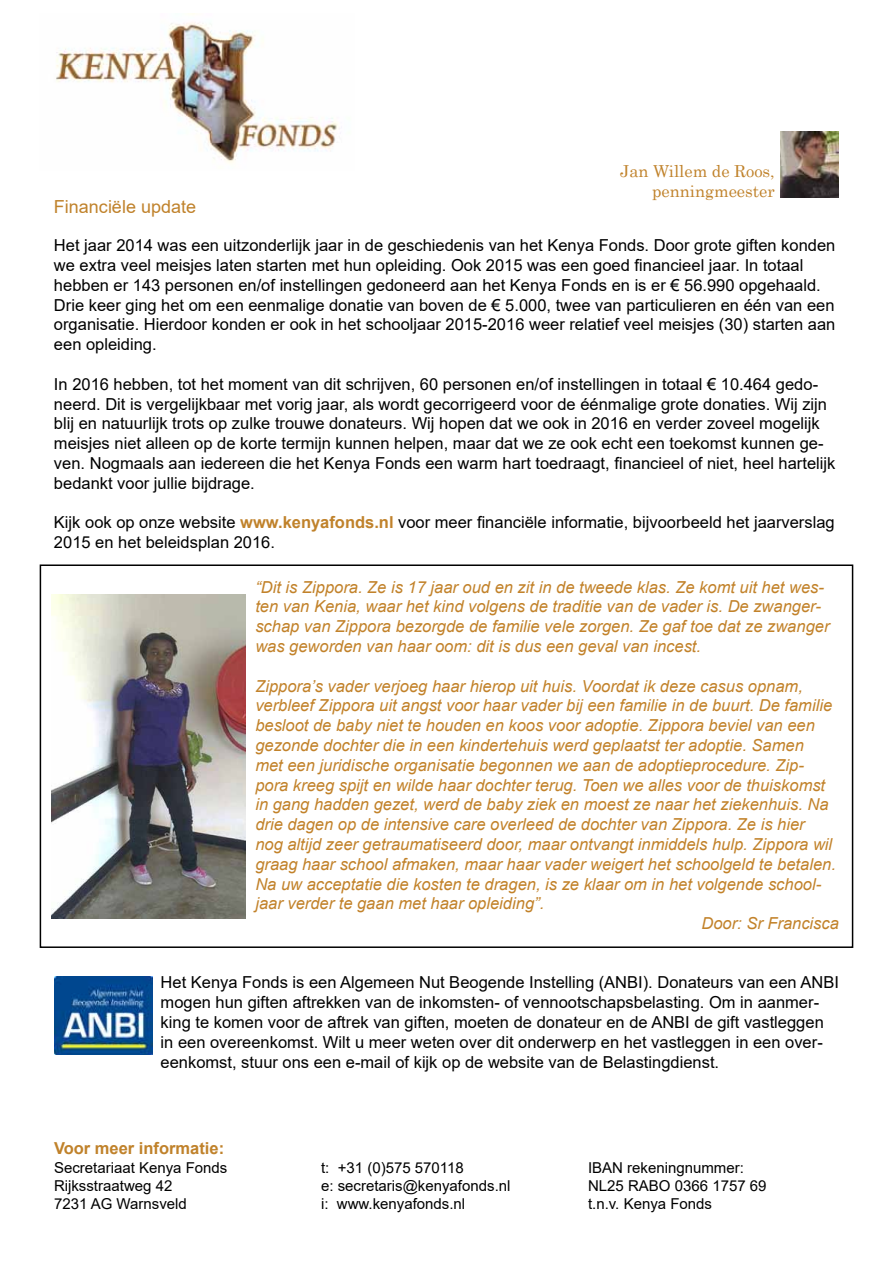
<style>
.page{position:relative;width:893px;height:1263px;background:#fff}
.page>*{position:absolute;margin:0;border:0;box-sizing:border-box;transform-origin:0 0}
.t1{font:18px "Arial";color:#c0822b}
.t2{font:16.5px/19.8px "Arial";color:#000}
.t3{font:italic 16.5px/19.8px "Arial";color:#c2822a}
.t4{font:16.5px/19.8px "Century";color:#c0822b;text-align:right}
.t5{font:700 16.5px "Arial";color:#c0822b}
.t6{font:15px/18px "Arial";color:#000}
.s1{font-weight:700;color:#c0822b}
</style>
<div class="page">
<div style="left:40px;top:564px;width:813px;height:384px;border:2px solid #000"></div>
<img style="left:56px;top:13px;width:282px;height:150px">
<img style="left:780px;top:131px;width:59px;height:67px">
<img style="left:54px;top:976px;width:98px;height:79px">
<img style="left:52px;top:594px;width:193px;height:324px">
<p class="t4" style="left:620px;top:160px;width:156px">Jan Willem de Roos, penningmeester</p>
<p class="t1" style="left:54px;top:195px;width:144px">Financiële update</p>
<p class="t2" style="left:54px;top:235px;width:783px">Het jaar 2014 was een uitzonderlijk jaar in de geschiedenis van het Kenya Fonds. Door grote giften konden we extra veel meisjes laten starten met hun opleiding. Ook 2015 was een goed financieel jaar. In totaal hebben er 143 personen en/of instellingen gedoneerd aan het Kenya Fonds en is er € 56.990 opgehaald.<br>Drie keer ging het om een eenmalige donatie van boven de € 5.000, twee van particulieren en één van een organisatie. Hierdoor konden er ook in het schooljaar 2015-2016 weer relatief veel meisjes (30) starten aan een opleiding.</p>
<p class="t2" style="left:54px;top:374px;width:783px">In 2016 hebben, tot het moment van dit schrijven, 60 personen en/of instellingen in totaal € 10.464 gedo&shy;neerd. Dit is vergelijkbaar met vorig jaar, als wordt gecorrigeerd voor de éénmalige grote donaties. Wij zijn blij en natuurlijk trots op zulke trouwe donateurs. Wij hopen dat we ook in 2016 en verder zoveel mogelijk meisjes niet alleen op de korte termijn kunnen helpen, maar dat we ze ook echt een toekomst kunnen ge&shy;ven. Nogmaals aan iedereen die het Kenya Fonds een warm hart toedraagt, financieel of niet, heel hartelijk bedankt voor jullie bijdrage.</p>
<p class="t2" style="left:54px;top:512px;width:782px">Kijk ook op onze website <span class="s1">www.kenyafonds.nl</span> voor meer financiële informatie, bijvoorbeeld het jaarverslag<br>2015 en het beleidsplan 2016.</p>
<p class="t3" style="left:255px;top:577px;width:576px">“Dit is Zippora. Ze is 17 jaar oud en zit in de tweede klas. Ze komt uit het wes&shy;ten van Kenia, waar het kind volgens de traditie van de vader is. De zwanger&shy;schap van Zippora bezorgde de familie vele zorgen. Ze gaf toe dat ze zwanger was geworden van haar oom: dit is dus een geval van incest.</p>
<p class="t3" style="left:255px;top:676px;width:549px">Zippora’s vader verjoeg haar hierop uit huis. Voordat ik deze casus opnam,</p>
<p class="t3" style="left:255px;top:696px;width:578px">verbleef Zippora uit angst voor haar vader bij een familie in de buurt. De familie</p>
<p class="t3" style="left:255px;top:716px;width:561px">besloot de baby niet te houden en koos voor adoptie. Zippora beviel van een</p>
<p class="t3" style="left:255px;top:735px;width:550px">gezonde dochter die in een kindertehuis werd geplaatst ter adoptie. Samen</p>
<p class="t3" style="left:255px;top:755px;width:550px">met een juridische organisatie begonnen we aan de adoptieprocedure. Zip-</p>
<p class="t3" style="left:255px;top:775px;width:571px">pora kreeg spijt en wilde haar dochter terug. Toen we alles voor de thuiskomst</p>
<p class="t3" style="left:255px;top:795px;width:575px">in gang hadden gezet, werd de baby ziek en moest ze naar het ziekenhuis. Na</p>
<p class="t3" style="left:255px;top:815px;width:551px">drie dagen op de intensive care overleed de dochter van Zippora. Ze is hier</p>
<p class="t3" style="left:255px;top:834px;width:578px">nog altijd zeer getraumatiseerd door, maar ontvangt inmiddels hulp. Zippora wil</p>
<p class="t3" style="left:255px;top:854px;width:582px">graag haar school afmaken, maar haar vader weigert het schoolgeld te betalen.</p>
<p class="t3" style="left:255px;top:874px;width:567px">Na uw acceptatie die kosten te dragen, is ze klaar om in het volgende school-</p>
<p class="t3" style="left:255px;top:894px;width:290px">jaar verder te gaan met haar opleiding”.</p>
<p class="t3" style="left:701px;top:914px;width:139px">Door: Sr Francisca</p>
<p class="t2" style="left:161px;top:973px;width:680px">Het Kenya Fonds is een Algemeen Nut Beogende Instelling (ANBI). Donateurs van een ANBI mogen hun giften aftrekken van de inkomsten- of vennootschapsbelasting. Om in aanmer&shy;king te komen voor de aftrek van giften, moeten de donateur en de ANBI de gift vastleggen in een overeenkomst. Wilt u meer weten over dit onderwerp en het vastleggen in een over&shy;eenkomst, stuur ons een e-mail of kijk op de website van de Belastingdienst.</p>
<p class="t5" style="left:54px;top:1136px;width:172px">Voor meer informatie:</p>
<p class="t6" style="left:54px;top:1158px;width:175px">Secretariaat Kenya Fonds<br>Rijksstraatweg 42<br>7231 AG Warnsveld</p>
<p class="t6" style="left:588px;top:1158px;width:180px">IBAN rekeningnummer:<br>NL25 RABO 0366 1757 69 t.n.v. Kenya Fonds</p>
<p class="t6" style="left:321px;top:1158px;width:191px">t: +31 (0)575 570118<br>e: secretaris@kenyafonds.nl i: www.kenyafonds.nl</p>
</div>
